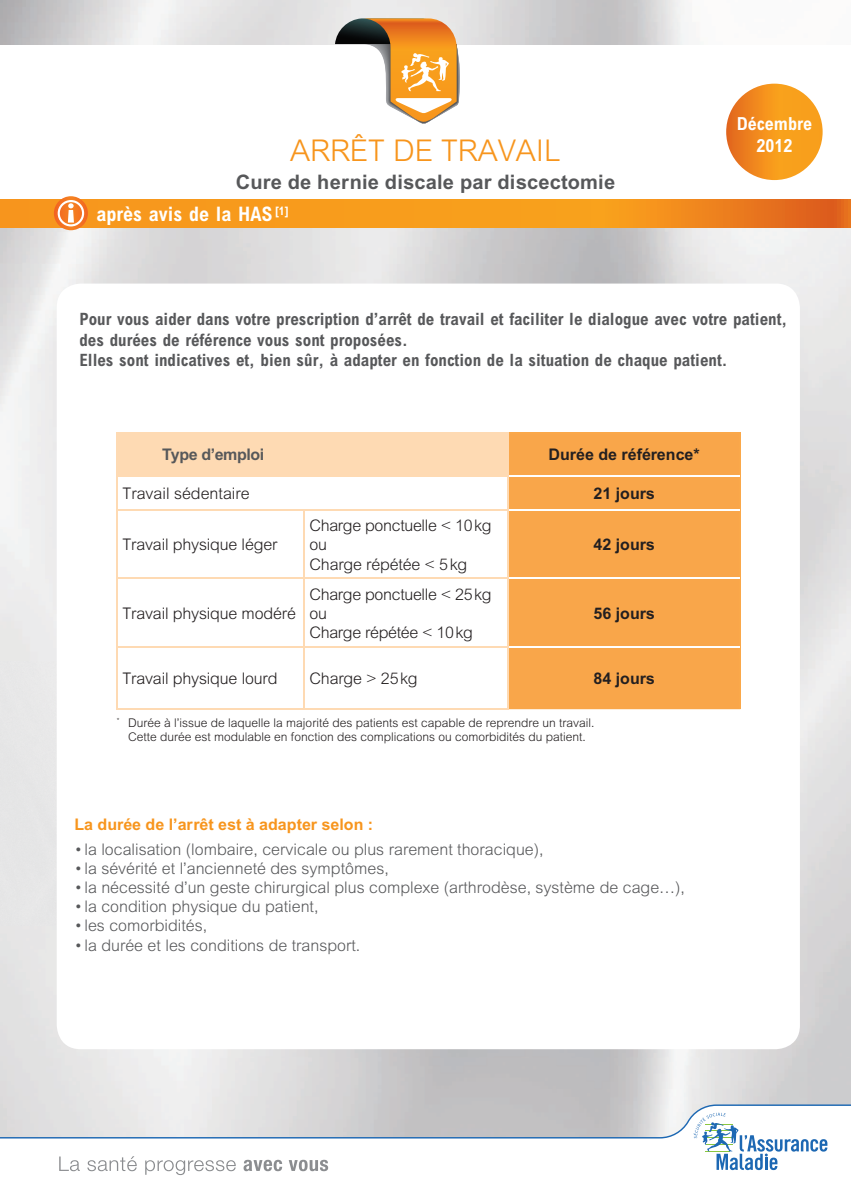
<style>
.page{position:relative;width:851px;height:1191px;background:#fff}
.page>*{position:absolute;margin:0;border:0;box-sizing:border-box;transform-origin:0 0}
.t1{font:300 30px "Arial";letter-spacing:-.005em;color:#f7951d}
.t2{font:700 20px "Arial";letter-spacing:.01em;color:#57585a}
.t3{font:700 condensed 20px "M Arial";color:#fff}
.t4{font:700 condensed 18px "M Arial";color:#fff}
.t5{font:700 condensed 17px/20.4px "M Arial";color:#57585a}
.t6{font:300 16px "Arial";color:#57585a}
.t7{font:300 16px/19.2px "Arial";letter-spacing:-.01em;color:#231f20}
.t8{font:700 16px "Arial";color:#231f20}
.t9{font:700 16px "Arial";color:#f7951d}
.t10{font:700 16px "Arial";letter-spacing:-.025em;color:#57585a}
.t11{font:300 12px/14.4px "Arial";color:#231f20;text-align:center}
</style>
<div class="page">
<img style="left:0;top:0;width:850px;height:1103px">
<div style="left:57px;top:283px;width:742px;height:766px;background:#fff;border-radius:24px"></div>
<div style="left:0;top:45px;width:850px;height:178px;background:#fff"></div>
<svg style="left:0;top:1103px;width:850px;height:73px"></svg>
<svg style="left:0;top:200px;width:850px;height:28px;background:#f4921c"></svg>
<svg style="left:335px;top:18px;width:125px;height:105px"></svg>
<svg style="left:726px;top:84px;width:96px;height:96px;background:#f3931d"></svg>
<svg style="left:54px;top:196px;width:34px;height:34px"></svg>
<svg style="left:58px;top:200px;width:26px;height:26px"></svg>
<div style="left:117px;top:432px;width:391px;height:44px;background:#fedab3"></div>
<div style="left:508px;top:433px;width:231px;height:276px;background:#f9a64a"></div>
<hr style="left:508px;top:432px;width:232px;height:1px;background:#faa84a">
<hr style="left:739px;top:433px;width:1px;height:43px;background:#faa84a">
<hr style="left:739px;top:476px;width:1px;height:34px;background:#faa84a">
<hr style="left:739px;top:510px;width:1px;height:68px;background:#faa84a">
<hr style="left:739px;top:578px;width:1px;height:68px;background:#faa84a">
<hr style="left:739px;top:646px;width:1px;height:63px;background:#faa84a">
<hr style="left:508px;top:509px;width:231px;height:1px;background:#fff">
<hr style="left:508px;top:578px;width:231px;height:1px;background:#fff">
<hr style="left:508px;top:646px;width:231px;height:1px;background:#fff">
<hr style="left:508px;top:475px;width:231px;height:1px;background:#fff">
<hr style="left:116px;top:432px;width:188px;height:1px;background:#fedab3">
<hr style="left:116px;top:433px;width:1px;height:42px;background:#fedab3">
<hr style="left:116px;top:475px;width:188px;height:1px;background:#fedab3">
<hr style="left:116px;top:476px;width:1px;height:33px;background:#fedab3">
<hr style="left:507px;top:476px;width:1px;height:33px;background:#fedab3">
<hr style="left:116px;top:509px;width:188px;height:1px;background:#fedab3">
<hr style="left:116px;top:510px;width:1px;height:68px;background:#fedab3">
<hr style="left:304px;top:509px;width:204px;height:1px;background:#fedab3">
<hr style="left:303px;top:510px;width:1px;height:68px;background:#fedab3">
<hr style="left:507px;top:510px;width:1px;height:68px;background:#fedab3">
<hr style="left:116px;top:578px;width:188px;height:1px;background:#fedab3">
<hr style="left:116px;top:579px;width:1px;height:67px;background:#fedab3">
<hr style="left:304px;top:578px;width:204px;height:1px;background:#fedab3">
<hr style="left:303px;top:579px;width:1px;height:67px;background:#fedab3">
<hr style="left:507px;top:579px;width:1px;height:67px;background:#fedab3">
<hr style="left:116px;top:646px;width:188px;height:1px;background:#fedab3">
<hr style="left:116px;top:647px;width:1px;height:61px;background:#fedab3">
<hr style="left:304px;top:646px;width:204px;height:1px;background:#fedab3">
<hr style="left:303px;top:647px;width:1px;height:61px;background:#fedab3">
<hr style="left:507px;top:647px;width:1px;height:61px;background:#fedab3">
<hr style="left:116px;top:708px;width:188px;height:1px;background:#fedab3">
<hr style="left:304px;top:708px;width:204px;height:1px;background:#fedab3">
<p class="t4" style="left:736px;top:114px;width:77px">Décembre</p>
<h1 class="t1" style="left:290px;top:133px;width:272px">ARRÊT DE TRAVAIL</h1>
<p class="t4" style="left:756px;top:135px;width:37px">2012</p>
<p class="t2" style="left:236px;top:170px;width:381px">Cure de hernie discale par discectomie</p>
<p class="t3" style="left:97px;top:203px;width:193px">après avis de la HAS <sup>[1]</sup></p>
<p class="t5" style="left:79px;top:309px;width:709px">Pour vous aider dans votre prescription d’arrêt de travail et faciliter le dialogue avec votre patient, des durées de référence vous sont proposées.<br>Elles sont indicatives et, bien sûr, à adapter en fonction de la situation de chaque patient.</p>
<p class="t10" style="left:162px;top:445px;width:104px">Type d’emploi</p>
<p class="t8" style="left:548px;top:445px;width:153px">Durée de référence*</p>
<p class="t7" style="left:122px;top:484px;width:129px">Travail sédentaire</p>
<p class="t8" style="left:593px;top:484px;width:63px">21 jours</p>
<p class="t7" style="left:122px;top:535px;width:156px">Travail physique léger</p>
<p class="t7" style="left:309px;top:516px;width:183px">Charge ponctuelle &lt; 10 kg ou<br>Charge répétée &lt; 5 kg</p>
<p class="t8" style="left:593px;top:535px;width:63px">42 jours</p>
<p class="t7" style="left:122px;top:603px;width:175px">Travail physique modéré</p>
<p class="t7" style="left:309px;top:584px;width:183px">Charge ponctuelle &lt; 25 kg ou<br>Charge répétée &lt; 10 kg</p>
<p class="t8" style="left:593px;top:604px;width:63px">56 jours</p>
<p class="t7" style="left:122px;top:669px;width:156px">Travail physique lourd</p>
<p class="t7" style="left:309px;top:669px;width:109px">Charge &gt; 25 kg</p>
<p class="t8" style="left:593px;top:669px;width:63px">84 jours</p>
<p class="t11" style="left:117px;top:715px;width:479px"><sup>*</sup> Durée à l’issue de laquelle la majorité des patients est capable de reprendre un travail.<br>Cette durée est modulable en fonction des complications ou comorbidités du patient.</p>
<p class="t9" style="left:74px;top:814px;width:300px">La durée de l’arrêt est à adapter selon :</p>
<p class="t6" style="left:74px;top:840px;width:470px">• la localisation (lombaire, cervicale ou plus rarement thoracique),</p>
<p class="t6" style="left:74px;top:859px;width:316px">• la sévérité et l’ancienneté des symptômes,</p>
<p class="t6" style="left:74px;top:878px;width:612px">• la nécessité d’un geste chirurgical plus complexe (arthrodèse, système de cage…),</p>
<p class="t6" style="left:74px;top:897px;width:245px">• la condition physique du patient,</p>
<p class="t6" style="left:74px;top:916px;width:134px">• les comorbidités,</p>
<p class="t6" style="left:74px;top:936px;width:287px">• la durée et les conditions de transport.</p>
</div>
